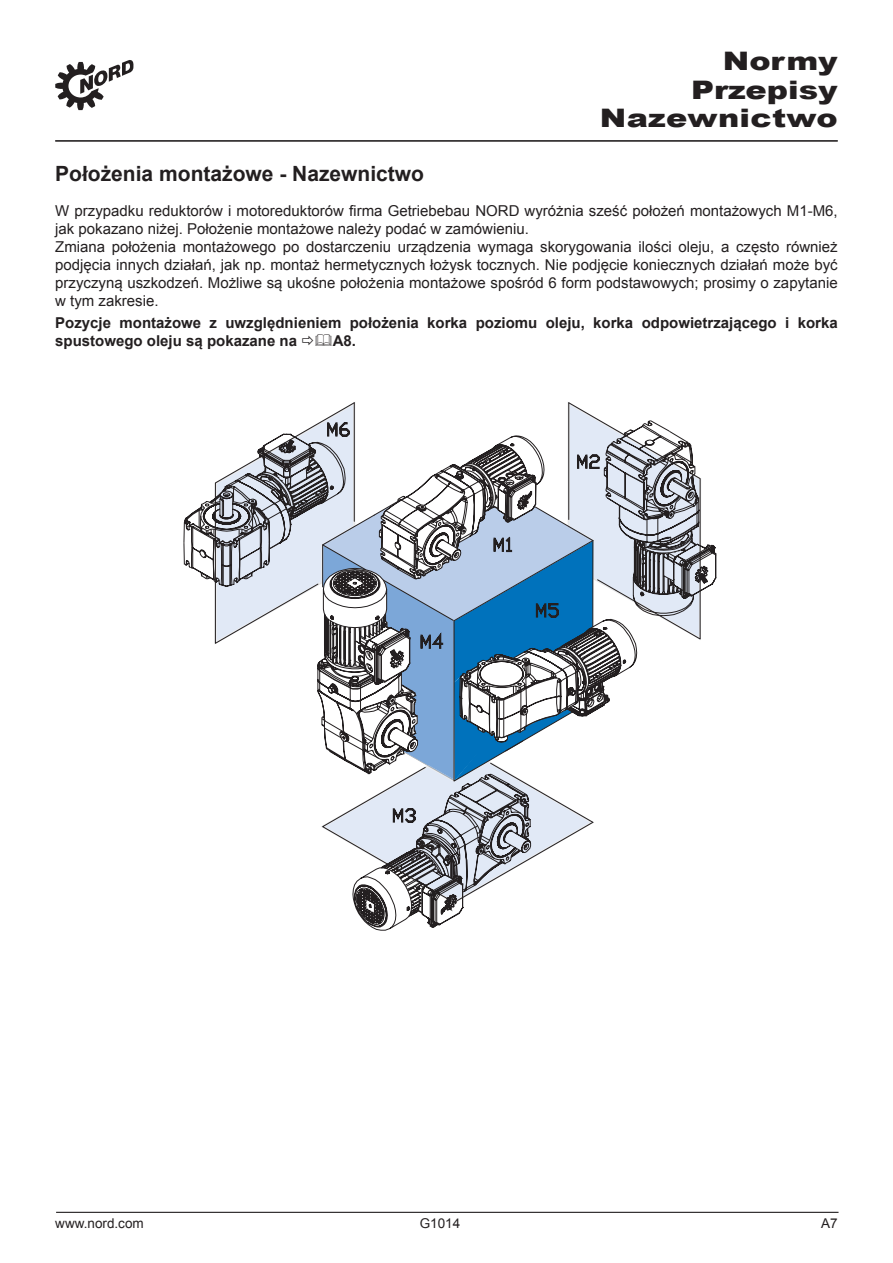
<style>
.page{position:relative;width:893px;height:1263px;background:#fff}
.page>*{position:absolute;margin:0;border:0;box-sizing:border-box;transform-origin:0 0}
.t1{font:900 25.5px/28.5px "Arial";color:#231f20;text-align:right;scale:1.25 1}
.t2{font:700 21px "Arial";color:#231f20}
.t3{font:15px/18px "Arial";color:#231f20}
.t4{font:700 15px/18px "Arial";color:#231f20}
.t5{font:13.5px "Arial";color:#231f20}
</style>
<div class="page">
<hr style="left:55px;top:140px;width:783px;height:1px;background:#231f20">
<hr style="left:56px;top:1212px;width:782px;height:1px;background:#231f20">
<svg style="left:55px;top:60px;width:79px;height:50px"></svg>
<svg style="left:183px;top:402px;width:533px;height:529px"></svg>
<h1 class="t1" style="left:600px;top:46px;width:192px">Normy<br>Przepisy<br>Nazewnictwo</h1>
<h2 class="t2" style="left:55px;top:160px;width:370px">Położenia montażowe - Nazewnictwo</h2>
<p class="t3" style="left:55px;top:202px;width:784px">W przypadku reduktorów i motoreduktorów firma Getriebebau NORD wyróżnia sześć położeń montażowych M1-M6, jak pokazano niżej. Położenie montażowe należy podać w zamówieniu.<br>Zmiana położenia montażowego po dostarczeniu urządzenia wymaga skorygowania ilości oleju, a często również podjęcia innych działań, jak np. montaż hermetycznych łożysk tocznych. Nie podjęcie koniecznych działań może być przyczyną uszkodzeń. Możliwe są ukośne położenia montażowe spośród 6 form podstawowych; prosimy o zapytanie w tym zakresie.</p>
<p class="t4" style="left:55px;top:315px;width:784px">Pozycje montażowe z uwzględnieniem położenia korka poziomu oleju, korka odpowietrzającego i korka spustowego oleju są pokazane na</p>
<p class="t4" style="left:333px;top:333px;width:25px">A8.</p>
<p class="t5" style="left:55px;top:1214px;width:90px">www.nord.com</p>
<p class="t5" style="left:420px;top:1214px;width:42px">G1014</p>
<p class="t5" style="left:821px;top:1214px;width:18px">A7</p>
</div>
